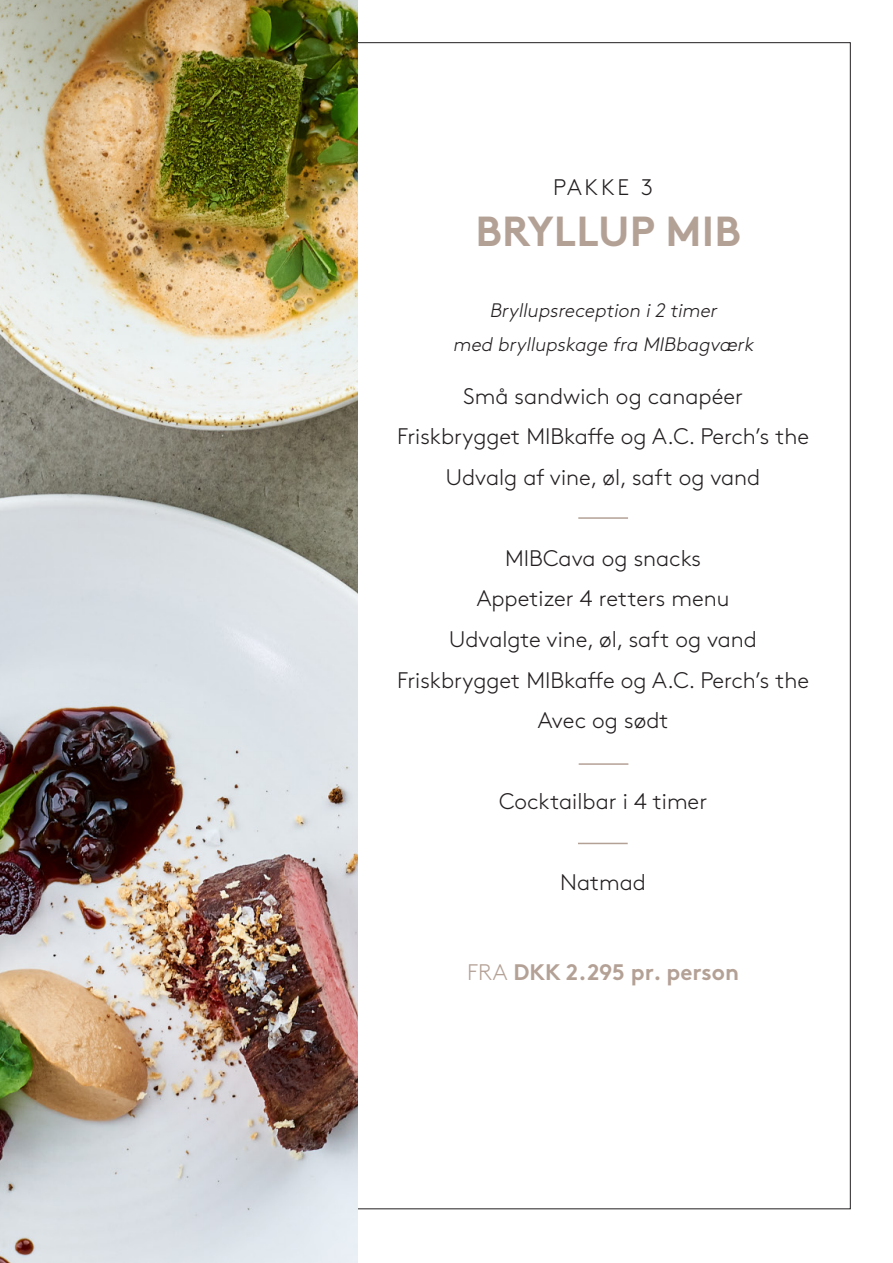
<style>
.page{position:relative;width:893px;height:1263px;background:#fff}
.page>*{position:absolute;margin:0;border:0;box-sizing:border-box;transform-origin:0 0}
.t1{font:700 42px "Brown";letter-spacing:.005em;color:#b4a196}
.t2{font:300 22.5px/40.5px "Brown";color:#231f20;text-align:center}
.t3{font:700 22.5px "Brown";color:#b4a196}
.t4{font:italic 300 19.5px "Brown";color:#231f20}
.s1{font-weight:300}
</style>
<div class="page">
<img style="left:0;top:0;width:357px;height:1263px">
<hr style="left:578px;top:517px;width:50px;height:2px;background:#b4a196">
<hr style="left:579px;top:763px;width:49px;height:2px;background:#b4a196">
<hr style="left:578px;top:843px;width:50px;height:1px;background:#b4a196">
<p class="t2" style="left:553px;top:165px;width:101px">PAKKE 3</p>
<p class="t1" style="left:476px;top:197px;width:267px">BRYLLUP MIB</p>
<p class="t4" style="left:489px;top:296px;width:233px">Bryllupsreception i2 timer</p>
<p class="t4" style="left:453px;top:330px;width:307px">med bryllupskage fra MIBbagværk</p>
<p class="t2" style="left:463px;top:374px;width:282px">Små sandwich og canapéer</p>
<p class="t2" style="left:397px;top:415px;width:414px">Friskbrygget MIBkaffe og A.C. Perch’s the</p>
<p class="t2" style="left:446px;top:455px;width:316px">Udvalg af vine, øl, saft og vand</p>
<p class="t2" style="left:505px;top:536px;width:198px">MIBCava og snacks</p>
<p class="t2" style="left:477px;top:577px;width:254px">Appetizer 4 retters menu</p>
<p class="t2" style="left:449px;top:617px;width:309px">Udvalgte vine, øl, saft og vand</p>
<p class="t2" style="left:397px;top:658px;width:414px">Friskbrygget MIBkaffe og A.C. Perch’s the<br>Avec og sødt</p>
<p class="t2" style="left:499px;top:779px;width:210px">Cocktailbar i 4 timer</p>
<p class="t2" style="left:560px;top:860px;width:87px">Natmad</p>
<p class="t3" style="left:467px;top:954px;width:273px"><span class="s1">FRA</span> DKK 2.295 pr. person</p>
</div>
